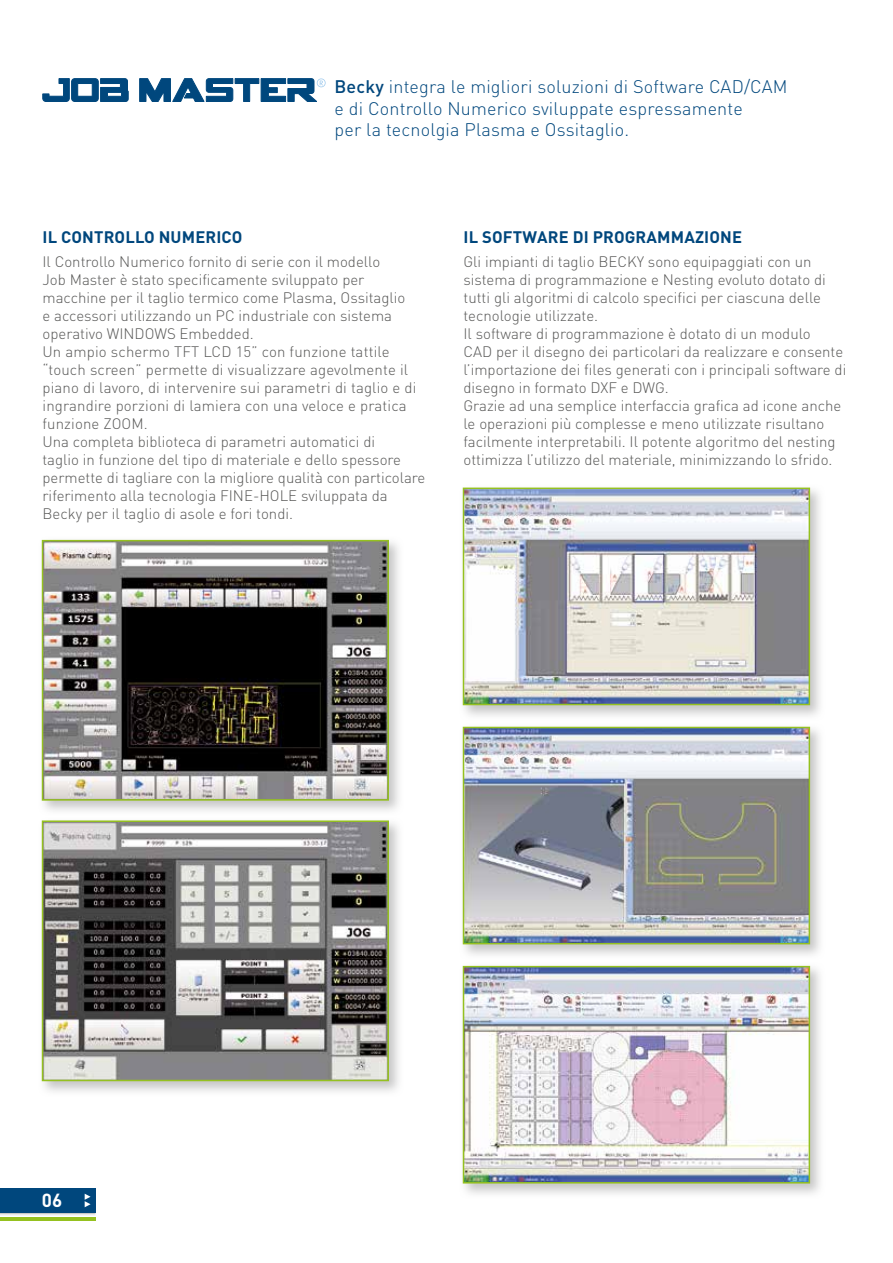
<style>
.page{position:relative;width:893px;height:1263px;background:#fff}
.page>*{position:absolute;margin:0;border:0;box-sizing:border-box;transform-origin:0 0}
.t1{font:700 18.75px "DIN Pro";color:#fff}
.t2{font:300 18px/21.6px "DIN Pro";letter-spacing:.01em;color:#00477d}
.t3{font:700 16.5px "DIN Pro";letter-spacing:.01em;color:#00477d}
.t4{font:300 15px/18px "DIN Pro";color:#575756}
.s1{font-weight:500}
</style>
<div class="page">
<img style="left:0;top:1220px;width:96px;height:1px">
<img style="left:0;top:1188px;width:96px;height:27px">
<div style="left:0;top:1189px;width:96px;height:24px;background:#00477d"></div>
<hr style="left:0;top:1217px;width:96px;height:3px;background:#95c11f">
<svg style="left:85px;top:1194px;width:6px;height:13px"></svg>
<svg style="left:42px;top:540px;width:347px;height:261px;background:#63615d"></svg>
<svg style="left:42px;top:820px;width:347px;height:261px;background:#82827e"></svg>
<img style="left:462px;top:487px;width:358px;height:229px">
<img style="left:463px;top:488px;width:347px;height:217px">
<img style="left:462px;top:726px;width:358px;height:229px">
<img style="left:463px;top:727px;width:347px;height:217px">
<img style="left:462px;top:965px;width:358px;height:229px">
<img style="left:463px;top:966px;width:347px;height:217px">
<svg style="left:43px;top:78px;width:85px;height:24px"></svg>
<svg style="left:139px;top:78px;width:187px;height:24px"></svg>
<p class="t2" style="left:334px;top:74px;width:455px"><span class="s1">Becky</span> integra le migliori soluzioni di Software CAD/CAM e di Controllo Numerico sviluppate espressamente<br>per la tecnolgia Plasma e Ossitaglio.</p>
<p class="t3" style="left:43px;top:223px;width:201px">IL CONTROLLO NUMERICO</p>
<p class="t3" style="left:464px;top:223px;width:280px">IL SOFTWARE DI PROGRAMMAZIONE</p>
<p class="t4" style="left:43px;top:252px;width:384px">Il Controllo Numerico fornito di serie con il modello<br>Job Master è stato specificamente sviluppato per macchine per il taglio termico come Plasma, Ossitaglio<br>e accessori utilizzando un PC industriale con sistema operativo WINDOWS Embedded.<br>Un ampio schermo TFT LCD 15” con funzione tattile “touch screen” permette di visualizzare agevolmente il piano di lavoro, di intervenire sui parametri di taglio e di ingrandire porzioni di lamiera con una veloce e pratica funzione ZOOM.<br>Una completa biblioteca di parametri automatici di<br>taglio in funzione del tipo di materiale e dello spessore permette di tagliare con la migliore qualità con particolare riferimento alla tecnologia FINE-HOLE sviluppata da Becky per il taglio di asole e fori tondi.</p>
<p class="t4" style="left:463px;top:252px;width:384px">Gli impianti di taglio BECKY sono equipaggiati con un sistema di programmazione e Nesting evoluto dotato di tutti gli algoritmi di calcolo specifici per ciascuna delle tecnologie utilizzate.<br>Il software di programmazione è dotato di un modulo<br>CAD per il disegno dei particolari da realizzare e consente l’importazione dei files generati con i principali software di disegno in formato DXF e DWG.<br>Grazie ad una semplice interfaccia grafica ad icone anche le operazioni più complesse e meno utilizzate risultano facilmente interpretabili. Il potente algoritmo del nesting ottimizza l’utilizzo del materiale, minimizzando lo sfrido.</p>
<p class="t1" style="left:42px;top:1185px;width:22px">06</p>
</div>
